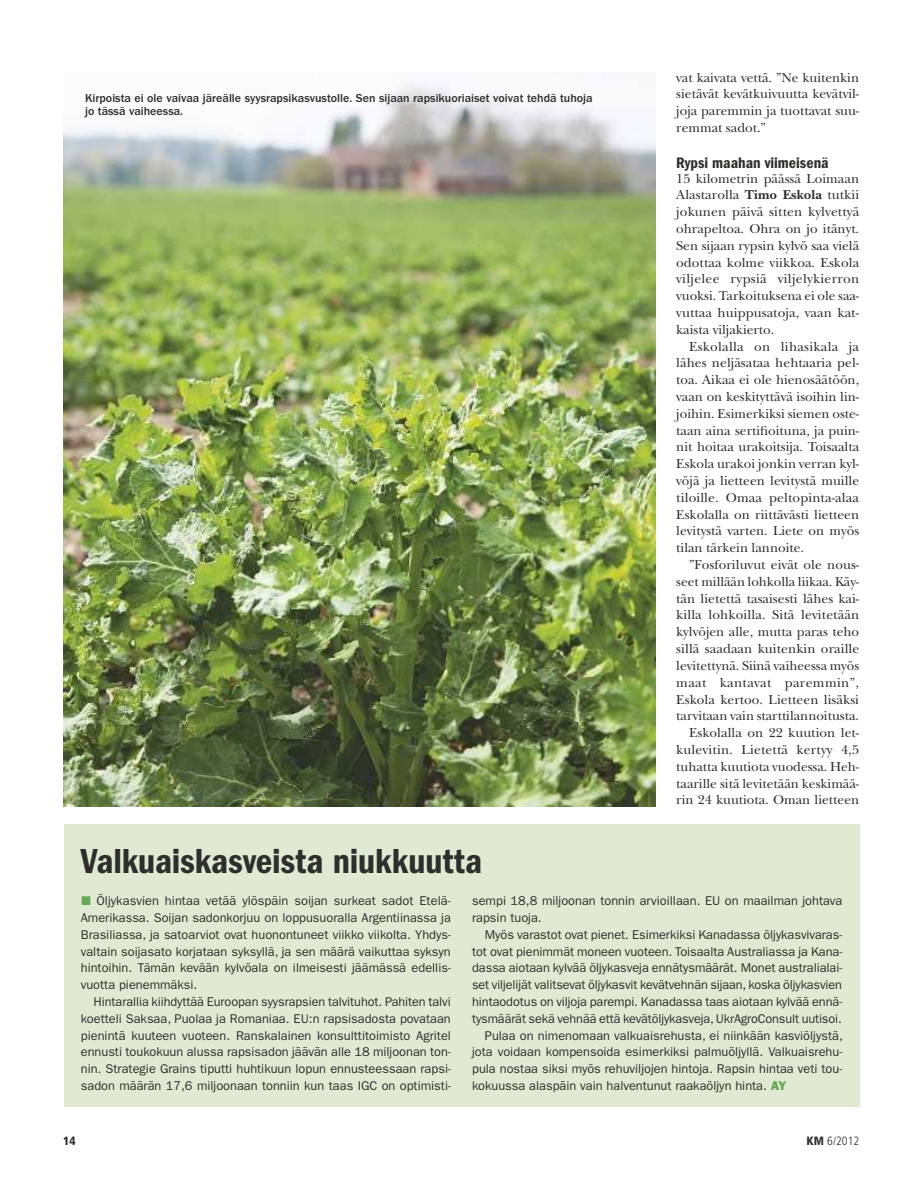
<style>
.page{position:relative;width:923px;height:1191px;background:#fff}
.page>*{position:absolute;margin:0;border:0;box-sizing:border-box;transform-origin:0 0}
.t1{font:36px "ITC Franklin Gothic Std Dm Cd";letter-spacing:-.005em;color:#2e2e2d}
.t2{font:15.75px "ITC Franklin Gothic Std Dm Cd";color:#2e2e2d}
.t3{font:13.5px/16.8px "New Baskerville Std";color:#2e2e2d;text-align:justify}
.t4{font:12.75px/16.8px "ITC Franklin Gothic Std";color:#2e2e2d;text-align:justify}
.t5{font:500 12px/13.5px "ITC Franklin Gothic Std";color:#2e2e2d}
.t6{font:300 condensed 12px "Frutiger LT Std";color:#2e2e2d}
.t7{font:900 condensed 12px "Frutiger LT Std";color:#2e2e2d}
.s1{font-weight:700}
.s2{font-family:"ITC Franklin Gothic Std Hvy";color:#6aa855}
.s3{font-weight:900}
</style>
<div class="page">
<img style="left:64px;top:82px;width:591px;height:724px">
<div style="left:64px;top:824px;width:795px;height:283px;background:#e0ead3"></div>
<p class="t5" style="left:85px;top:91px;width:509px">Kirpoista ei ole vaivaa järeälle syysrapsikasvustolle. Sen sijaan rapsikuoriaiset voivat tehdä tuhoja jo tässä vaiheessa.</p>
<h1 class="t1" style="left:81px;top:840px;width:403px">Valkuaiskasveista niukkuutta</h1>
<p class="t3" style="left:676px;top:69px;width:184px">vat kaivata vettä. ”Ne kuitenkin sietävät kevätkuivuutta kevätvil&shy;joja paremmin ja tuottavat suu&shy;remmat sadot.”</p>
<p class="t2" style="left:676px;top:154px;width:154px">Rypsi maahan viimeisenä</p>
<p class="t3" style="left:676px;top:170px;width:184px">15 kilometrin päässä Loimaan Alastarolla <span class="s1">Timo Eskola</span> tutkii jokunen päivä sitten kylvettyä ohrapeltoa. Ohra on jo itänyt.<br>Sen sijaan rypsin kylvö saa vielä odottaa kolme viikkoa. Eskola viljelee rypsiä viljelykierron vuoksi. Tarkoituksena ei ole saa&shy;vuttaa huippusatoja, vaan kat&shy;kaista viljakierto.</p>
<p class="t3" style="left:676px;top:338px;width:184px;text-indent:13px">Eskolalla on lihasikala ja lähes neljäsataa hehtaaria pel&shy;toa. Aikaa ei ole hienosäätöön, vaan on keskityttävä isoihin lin&shy;joihin. Esimerkiksi siemen oste&shy;taan aina sertifioituna, ja puin&shy;nit hoitaa urakoitsija. Toisaalta Eskola urakoi jonkin verran kyl&shy;vöjä ja lietteen levitystä muille tiloille. Omaa peltopinta-alaa Eskolalla on riittävästi lietteen levitystä varten. Liete on myös tilan tärkein lannoite.</p>
<p class="t3" style="left:676px;top:556px;width:184px;text-align:right">”Fosforiluvut eivät ole nous&shy;seet millään lohkolla liikaa. Käy&shy;tän lietettä tasaisesti lähes kai&shy;killa lohkoilla. Sitä levitetään kylvöjen alle, mutta paras teho sillä saadaan kuitenkin oraille levitettynä. Siinä vaiheessa myös maat kantavat paremmin”,<br>Eskola kertoo. Lietteen lisäksi tarvitaan vain starttilannoitusta.<br>Eskolalla on 22 kuution let&shy;kulevitin. Lietettä kertyy 4,5 tuhatta kuutiota vuodessa. Heh&shy;taarille sitä levitetään keskimää&shy;rin 24 kuutiota. Oman lietteen</p>
<p class="t4" style="left:81px;top:892px;width:371px;text-indent:16px">Öljykasvien hintaa vetää ylöspäin soijan surkeat sadot Etelä-Amerikassa. Soijan sadonkorjuu on loppusuoralla Argentiinassa ja Brasiliassa, ja satoarviot ovat huonontuneet viikko viikolta. Yhdys&shy;valtain soijasato korjataan syksyllä, ja sen määrä vaikuttaa syksyn hintoihin. Tämän kevään kylvöala on ilmeisesti jäämässä edellis&shy;vuotta pienemmäksi.</p>
<p class="t4" style="left:81px;top:993px;width:372px;text-indent:13px">Hintarallia kiihdyttää Euroopan syysrapsien talvituhot. Pahiten talvi koetteli Saksaa, Puolaa ja Romaniaa. EU:n rapsisadosta povataan pienintä kuuteen vuoteen. Ranskalainen konsulttitoimisto Agritel ennusti toukokuun alussa rapsisadon jäävän alle 18 miljoonan ton&shy;nin. Strategie Grains tiputti huhtikuun lopun ennusteessaan rapsi&shy;sadon määrän 17,6 miljoonaan tonniin kun taas IGC on optimisti-</p>
<p class="t4" style="left:472px;top:892px;width:371px">sempi 18,8 miljoonan tonnin arvioillaan. EU on maailman johtava rapsin tuoja.</p>
<p class="t4" style="left:485px;top:926px;width:359px">Myös varastot ovat pienet. Esimerkiksi Kanadassa öljykasvivaras-</p>
<p class="t4" style="left:472px;top:943px;width:371px">tot ovat pienimmät moneen vuoteen. Toisaalta Australiassa ja Kana-</p>
<p class="t4" style="left:472px;top:959px;width:371px">dassa aiotaan kylvää öljykasveja ennätysmäärät. Monet australialai-</p>
<p class="t4" style="left:472px;top:976px;width:371px">set viljelijät valitsevat öljykasvit kevätvehnän sijaan, koska öljykasvien</p>
<p class="t4" style="left:472px;top:993px;width:371px">hintaodotus on viljoja parempi. Kanadassa taas aiotaan kylvää ennä-</p>
<p class="t4" style="left:472px;top:1010px;width:371px">tysmäärät sekä vehnää että kevätöljykasveja, UkrAgroConsult uutisoi.</p>
<p class="t4" style="left:485px;top:1027px;width:359px">Pulaa on nimenomaan valkuaisrehusta, ei niinkään kasviöljystä,</p>
<p class="t4" style="left:472px;top:1043px;width:371px">jota voidaan kompensoida esimerkiksi palmuöljyllä. Valkuaisrehu-</p>
<p class="t4" style="left:472px;top:1060px;width:371px">pula nostaa siksi myös rehuviljojen hintoja. Rapsin hintaa veti tou-</p>
<p class="t4" style="left:472px;top:1077px;width:316px">kokuussa alaspäin vain halventunut raakaöljyn hinta. <span class="s2">AY</span></p>
<p class="t7" style="left:63px;top:1133px;width:14px">14</p>
<p class="t6" style="left:806px;top:1133px;width:54px"><span class="s3">KM</span> 6/2012</p>
</div>
